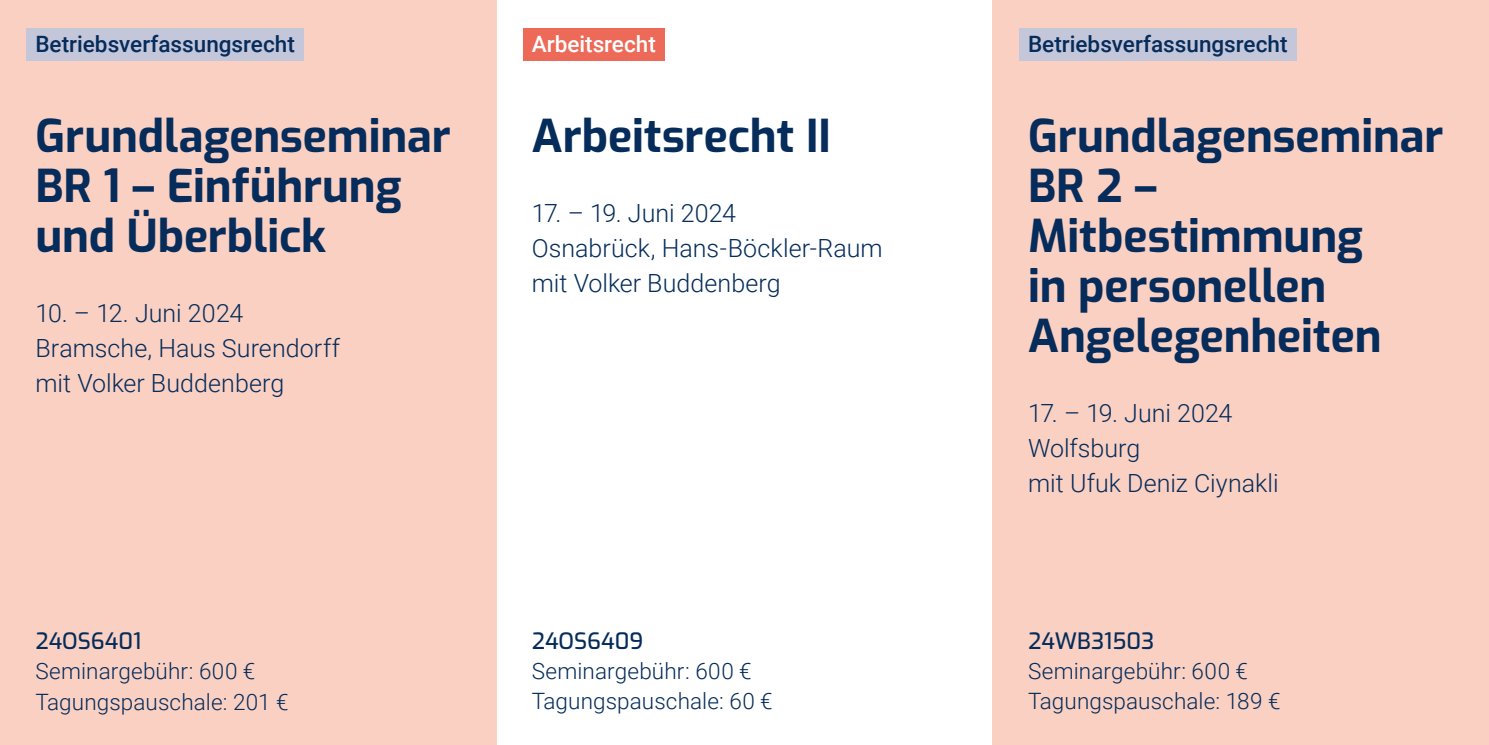
<style>
.page{position:relative;width:1489px;height:745px;background:#fff}
.page>*{position:absolute;margin:0;border:0;box-sizing:border-box;transform-origin:0 0}
.t1{font:100 45px/50px "Exo";color:#052c5a}
.t2{font:300 25px/35px "Roboto";color:#052c5a}
.t3{font:300 22.5px/30px "Roboto";letter-spacing:.005em;color:#052c5a}
.t4{font:500 22.5px "Roboto";color:#052c5a}
.t5{font:100 22.5px "Exo";color:#052c5a}
.t6{font:500 22.5px "Roboto";color:#fff}
</style>
<div class="page">
<div style="left:992px;top:0;width:496px;height:744px;background:#fad0c3"></div>
<div style="left:0;top:0;width:496px;height:744px;background:#fad0c3"></div>
<div style="left:523px;top:28px;width:141px;height:33px;background:#ed6a58"></div>
<div style="left:27px;top:28px;width:277px;height:33px;background:#c4c6da"></div>
<div style="left:1019px;top:28px;width:277px;height:33px;background:#c4c6da"></div>
<p class="t4" style="left:35px;top:29px;width:261px">Betriebsverfassungsrecht</p>
<p class="t6" style="left:531px;top:29px;width:125px">Arbeitsrecht</p>
<p class="t4" style="left:1028px;top:29px;width:261px">Betriebsverfassungsrecht</p>
<h1 class="t1" style="left:35px;top:108px;width:417px">Grundlagenseminar<br>BR 1 – Einführung und Überblick</h1>
<p class="t2" style="left:35px;top:294px;width:306px">10. – 12. Juni 2024<br>Bramsche, Haus Surendorff mit Volker Buddenberg</p>
<h1 class="t1" style="left:531px;top:108px;width:300px">Arbeitsrecht II</h1>
<p class="t2" style="left:531px;top:194px;width:352px">17. – 19. Juni 2024<br>Osnabrück, Hans-Böckler-Raum mit Volker Buddenberg</p>
<p class="t5" style="left:35px;top:624px;width:107px">24OS6401</p>
<p class="t3" style="left:35px;top:655px;width:254px">Seminargebühr: 600 €<br>Tagungspauschale: 201 €</p>
<p class="t5" style="left:531px;top:624px;width:113px">24OS6409</p>
<p class="t3" style="left:531px;top:655px;width:242px">Seminargebühr: 600 €<br>Tagungspauschale: 60 €</p>
<h1 class="t1" style="left:1028px;top:108px;width:417px">Grundlagenseminar<br>BR 2 –<br>Mitbestimmung<br>in personellen<br>Angelegenheiten</h1>
<p class="t2" style="left:1028px;top:394px;width:252px">17. – 19. Juni 2024<br>Wolfsburg<br>mit Ufuk Deniz Ciynakli</p>
<p class="t5" style="left:1028px;top:624px;width:128px">24WB31503</p>
<p class="t3" style="left:1028px;top:655px;width:254px">Seminargebühr: 600 €<br>Tagungspauschale: 189 €</p>
</div>
